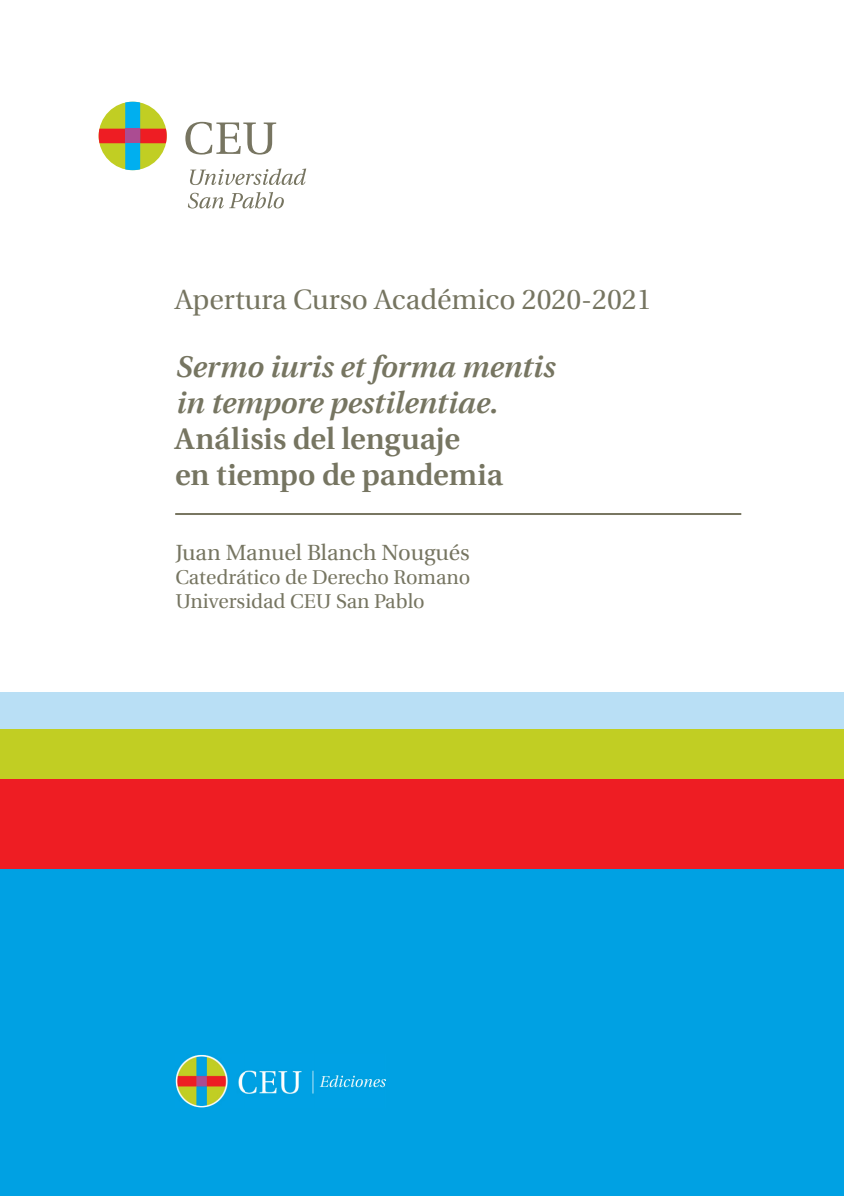
<style>
.page{position:relative;width:844px;height:1196px;background:#fff}
.page>*{position:absolute;margin:0;border:0;box-sizing:border-box;transform-origin:0 0}
.t1{font:italic 600 30px/36px "Utopia";color:#767561}
.t2{font:600 30px/36px "Utopia";letter-spacing:-.005em;color:#767561}
.t3{font:28px "Utopia";color:#767561}
.t4{font:22px "Utopia";color:#767561}
.t5{font:20px/24px "Utopia";color:#767561}
</style>
<div class="page">
<div style="left:0;top:693px;width:844px;height:502px;background:#00a1e3"></div>
<div style="left:0;top:778px;width:844px;height:90px;background:#ee1d23"></div>
<div style="left:0;top:728px;width:844px;height:50px;background:#c1ce23"></div>
<div style="left:0;top:691px;width:844px;height:37px;background:#b9dff5"></div>
<hr style="left:175px;top:513px;width:566px;height:2px;background:#787661">
<img style="left:175px;top:1055px;width:210px;height:51px">
<svg style="left:190px;top:168px;width:116px;height:17px"></svg>
<svg style="left:188px;top:192px;width:96px;height:16px"></svg>
<svg style="left:185px;top:122px;width:91px;height:32px"></svg>
<div style="left:96px;top:100px;width:73px;height:72px;border:4px solid #fff;border-radius:50%"></div>
<svg style="left:99px;top:102px;width:68px;height:68px"></svg>
<div style="left:125px;top:129px;width:15px;height:14px;background:#ab4c92"></div>
<h2 class="t3" style="left:175px;top:284px;width:478px">Apertura Curso Académico 2020-2021</h2>
<h1 class="t1" style="left:175px;top:348px;width:381px">Sermo iuris et forma mentis in tempore pestilentiae.</h1>
<h1 class="t2" style="left:175px;top:420px;width:329px">Análisis del lenguaje<br>en tiempo de pandemia</h1>
<p class="t4" style="left:175px;top:540px;width:296px">Juan Manuel Blanch Nougués</p>
<p class="t5" style="left:175px;top:565px;width:297px">Catedrático de Derecho Romano<br>Universidad CEU San Pablo</p>
</div>
